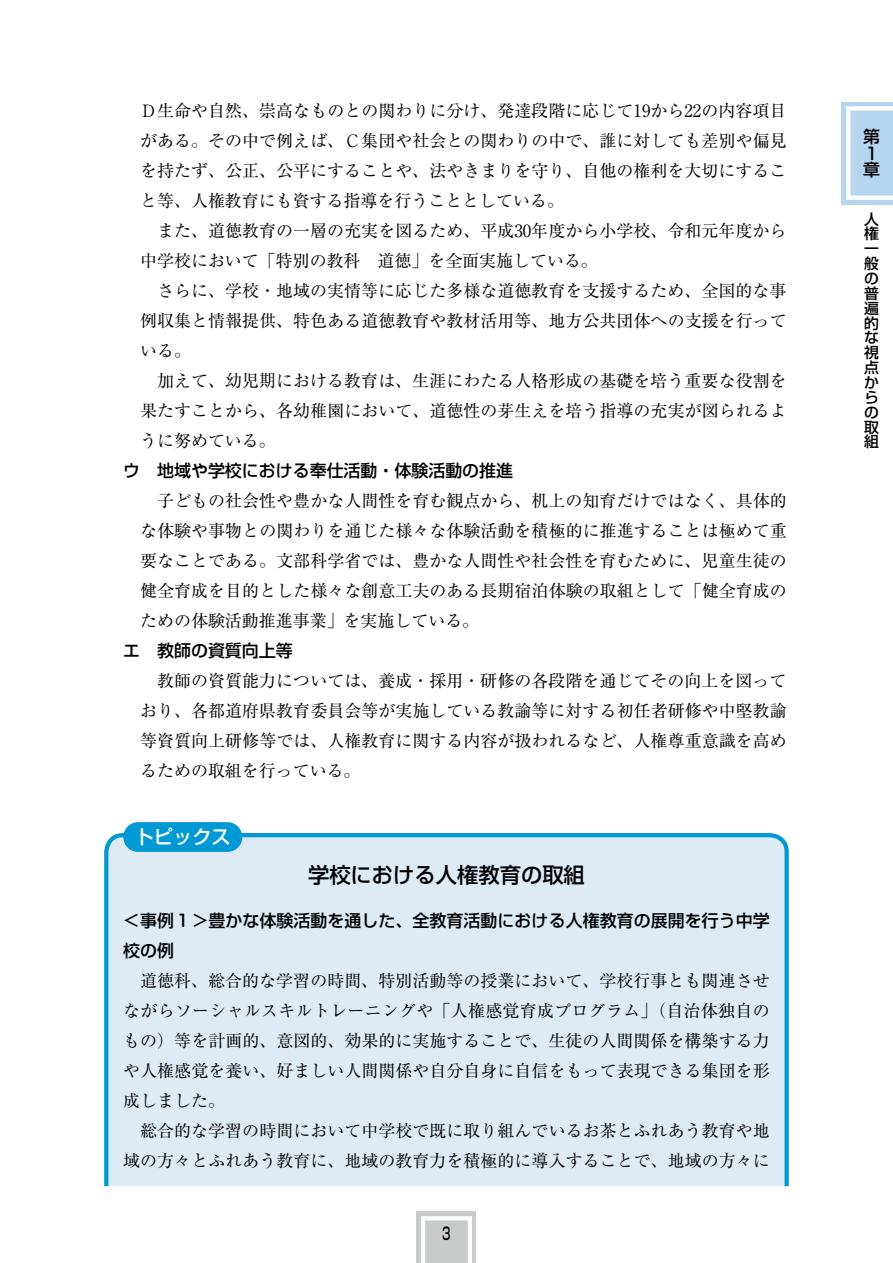
<style>
.page{position:relative;width:893px;height:1263px;background:#fff}
.page>*{position:absolute;margin:0;border:0;box-sizing:border-box;transform-origin:0 0}
.t1{font:500 21.3px "Shin Go Pr 6";color:#000}
.t2{font:500 19.2px "Shin Go Pr 6";color:#fff}
.t3{font:16.95px/30px "Ryumin Pr 6";letter-spacing:.005em;color:#000;text-align:justify}
.t4{font:500 16.95px/17px "Shin Go Pr 6";letter-spacing:.005em;color:#000}
.t5{font:500 16.95px "Shin Go Pr 6";letter-spacing:.005em;color:#000;scale:.65 1}
.t6{font:500 14.85px/14.9px "Shin Go Pr 6";color:#000;text-align:justify}
</style>
<div class="page">
<div style="left:417px;top:1212px;width:59px;height:51px;background:#c9caca"></div>
<svg style="left:421px;top:1216px;width:51px;height:47px"></svg>
<div style="left:842px;top:102px;width:51px;height:102px;background:#b6d5ee"></div>
<svg style="left:846px;top:106px;width:47px;height:94px"></svg>
<div style="left:104px;top:831px;width:685px;height:356px;background:#ddebf7"></div>
<div style="left:123px;top:822px;width:119px;height:30px;background:#0099d3;border-radius:15px"></div>
<p class="t3" style="left:140px;top:95px;width:648px">Ｄ生命や自然、崇高なものとの関わりに分け、発達段階に応じて19から22の内容項目がある。その中で例えば、Ｃ集団や社会との関わりの中で、誰に対しても差別や偏見を持たず、公正、公平にすることや、法やきまりを守り、自他の権利を大切にすること等、人権教育にも資する指導を行うこととしている。</p>
<p class="t3" style="left:140px;top:215px;width:648px;text-indent:17px">また、道徳教育の一層の充実を図るため、平成30年度から小学校、令和元年度から中学校において「特別の教科　道徳」を全面実施している。</p>
<p class="t3" style="left:140px;top:275px;width:648px;text-indent:17px">さらに、学校・地域の実情等に応じた多様な道徳教育を支援するため、全国的な事例収集と情報提供、特色ある道徳教育や教材活用等、地方公共団体への支援を行っている。</p>
<p class="t3" style="left:140px;top:365px;width:648px;text-indent:17px">加えて、幼児期における教育は、生涯にわたる人格形成の基礎を培う重要な役割を果たすことから、各幼稚園において、道徳性の芽生えを培う指導の充実が図られるように努めている。</p>
<p class="t4" style="left:123px;top:461px;width:391px">ウ　地域や学校における奉仕活動・体験活動の推進</p>
<p class="t3" style="left:140px;top:485px;width:648px;text-indent:17px">子どもの社会性や豊かな人間性を育む観点から、机上の知育だけではなく、具体的な体験や事物との関わりを通じた様々な体験活動を積極的に推進することは極めて重要なことである。文部科学省では、豊かな人間性や社会性を育むために、児童生徒の健全育成を目的とした様々な創意工夫のある長期宿泊体験の取組として「健全育成のための体験活動推進事業」を実施している。</p>
<p class="t4" style="left:123px;top:641px;width:171px">エ　教師の資質向上等</p>
<p class="t3" style="left:140px;top:665px;width:648px;text-indent:17px">教師の資質能力については、養成・採用・研修の各段階を通じてその向上を図っており、各都道府県教育委員会等が実施している教諭等に対する初任者研修や中堅教諭等資質向上研修等では、人権教育に関する内容が扱われるなど、人権尊重意識を高めるための取組を行っている。</p>
<p class="t2" style="left:135px;top:821px;width:98px">トピックス</p>
<p class="t1" style="left:308px;top:857px;width:278px">学校における人権教育の取組</p>
<p class="t4" style="left:123px;top:905px;width:648px;line-height:30px">＜事例１＞豊かな体験活動を通した、全教育活動における人権教育の展開を行う中学校の例</p>
<p class="t3" style="left:123px;top:965px;width:648px;text-indent:17px">道徳科、総合的な学習の時間、特別活動等の授業において、学校行事とも関連させながらソーシャルスキルトレーニングや「人権感覚育成プログラム」（自治体独自のもの）等を計画的、意図的、効果的に実施することで、生徒の人間関係を構築する力や人権感覚を養い、好ましい人間関係や自分自身に自信をもって表現できる集団を形成しました。</p>
<p class="t3" style="left:123px;top:1115px;width:648px;text-align:right">総合的な学習の時間において中学校で既に取り組んでいるお茶とふれあう教育や地域の方々とふれあう教育に、地域の教育力を積極的に導入することで、地域の方々に</p>
<p class="t5" style="left:442px;top:1219px;width:14px">3</p>
<p class="t4" style="left:863px;top:127px;width:18px">第<br>１章</p>
<p class="t6" style="left:864px;top:211px;width:16px">人権一般の普遍的な視点からの取組</p>
</div>
